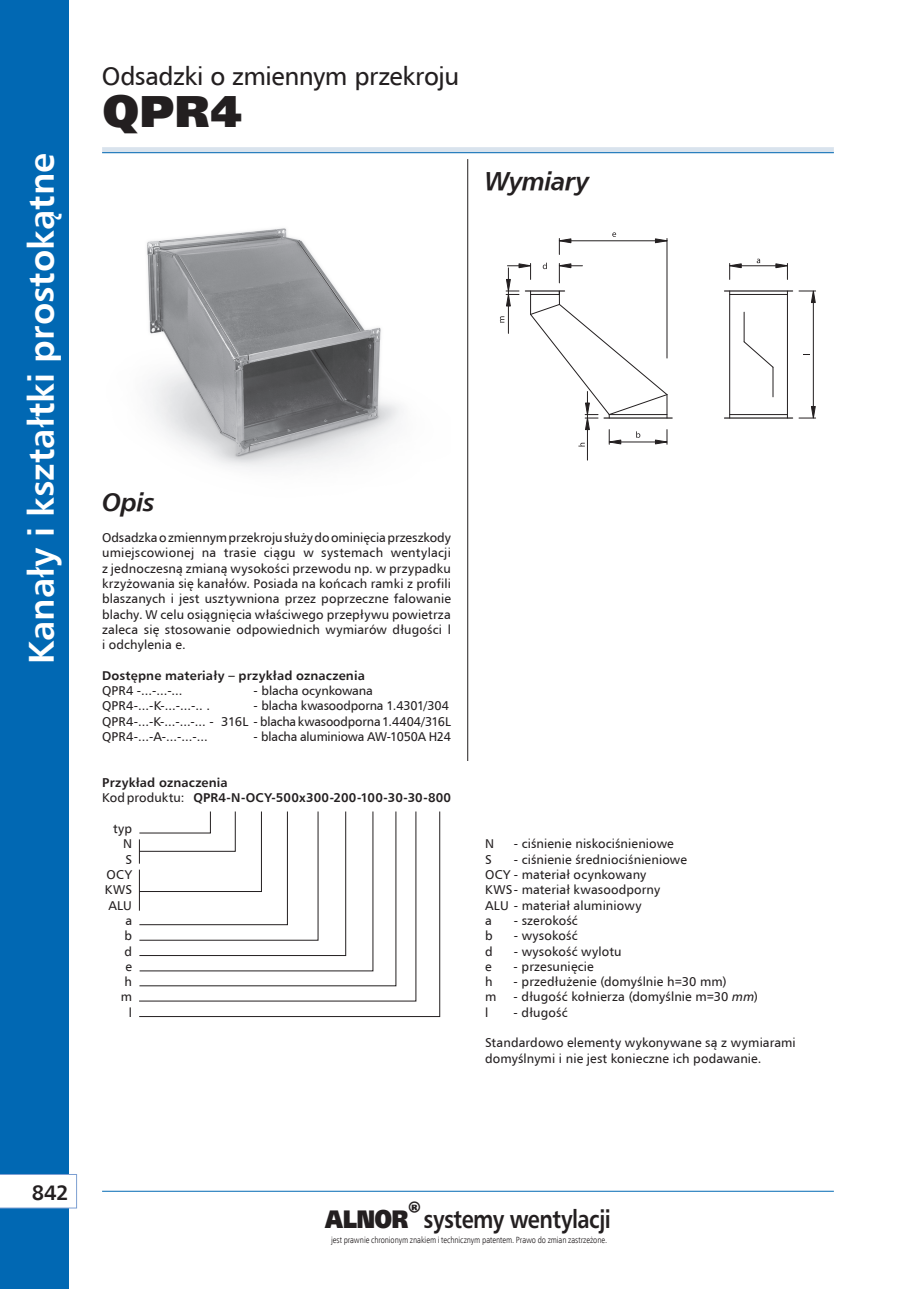
<style>
.page{position:relative;width:919px;height:1289px;background:#fff}
.page>*{position:absolute;margin:0;border:0;box-sizing:border-box;transform-origin:0 0}
.t1{font:45px "Humanist 777 TL Extra Black B";color:#231f20}
.t2{font:36px "Humanist 777 TL Bold B";color:#fff}
.t3{font:25.5px "Humanist 777 TL Roman B";letter-spacing:-.015em;color:#231f20}
.t4{font:700 25.5px "Humanist 777 TL";letter-spacing:-.025em;color:#231f20;scale:.85 1}
.t5{font:25.5px "Humanist 777 TL Bold Italic B";letter-spacing:-.02em;color:#231f20}
.t6{font:21px "Humanist 777 TL Bold B";color:#231f20}
.t7{font:12.75px/15.3px "Humanist 777 TL Roman B";letter-spacing:.01em;color:#231f20}
.t8{font:12.75px/15.3px "Humanist 777 TL Roman B";letter-spacing:-.01em;color:#231f20}
.t9{font:12.75px "Humanist 777 TL Bold B";letter-spacing:.015em;color:#231f20}
.t10{font:12.75px "Humanist 777 TL Roman B";letter-spacing:-.015em;color:#231f20}
.t11{font:700 12.75px "Humanist 777 TL";letter-spacing:.01em;color:#231f20}
.t12{font:12.45px "Humanist 777 TL Roman B";letter-spacing:-.01em;color:#231f20}
.t13{font:9px "Humnst 777 Lt Cn EU Normal";letter-spacing:-.01em;color:#231f20}
.s1{font-size:12.75px}
.s2{font-family:"Humanist 777 TL Roman B"}
.s3{font-family:"Humanist 777 TL Italic B"}
.s4{font-family:"Humanist 777 TL Extra Black B";font-weight:400}
</style>
<div class="page">
<div style="left:0;top:0;width:68px;height:1288px;background:#0168b3"></div>
<div style="left:102px;top:147px;width:731px;height:6px;background:#d9e3ed"></div>
<hr style="left:102px;top:152px;width:731px;height:1px;background:#0168b3">
<hr style="left:102px;top:1190px;width:731px;height:1px;background:#0168b3">
<hr style="left:467px;top:159px;width:1px;height:1025px;background:#231f20">
<svg style="left:0;top:1174px;width:77px;height:34px;background:#f7f9fc"></svg>
<div style="left:451px;top:761px;width:34px;height:425px;background:#fff"></div>
<img style="left:147px;top:228px;width:253px;height:240px">
<hr style="left:724px;top:290px;width:68px;height:1px;background:#231f20">
<hr style="left:724px;top:417px;width:68px;height:1px;background:#231f20">
<hr style="left:604px;top:417px;width:68px;height:1px;background:#231f20">
<hr style="left:729px;top:294px;width:58px;height:1px;background:#231f20">
<hr style="left:729px;top:414px;width:58px;height:1px;background:#231f20">
<hr style="left:772px;top:367px;width:1px;height:30px;background:#231f20">
<hr style="left:743px;top:312px;width:1px;height:30px;background:#231f20">
<svg style="left:743px;top:341px;width:30px;height:27px"></svg>
<hr style="left:729px;top:291px;width:1px;height:127px;background:#231f20">
<hr style="left:787px;top:291px;width:1px;height:127px;background:#231f20">
<hr style="left:741px;top:265px;width:34px;height:1px;background:#231f20">
<svg style="left:729px;top:263px;width:12px;height:16px"></svg>
<svg style="left:775px;top:263px;width:13px;height:16px"></svg>
<hr style="left:813px;top:302px;width:1px;height:104px;background:#231f20">
<svg style="left:798px;top:290px;width:17px;height:13px"></svg>
<svg style="left:798px;top:406px;width:17px;height:13px"></svg>
<hr style="left:587px;top:429px;width:1px;height:31px;background:#231f20">
<svg style="left:756px;top:259px;width:4px;height:4px"></svg>
<svg style="left:500px;top:152px;width:168px;height:294px"></svg>
<svg style="left:139px;top:811px;width:301px;height:205px"></svg>
<h2 class="t2" style="left:18px;top:664px;width:512px;rotate:-90deg">Kanały i kształtki prostokątne</h2>
<h3 class="t3" style="left:102px;top:60px;width:359px">Odsadzki o zmiennym przekroju</h3>
<h1 class="t1" style="left:102px;top:81px;width:142px">QPR4</h1>
<h3 class="t5" style="left:484px;top:164px;width:107px">Wymiary</h3>
<h3 class="t5" style="left:102px;top:486px;width:54px">Opis</h3>
<p class="t7" style="left:102px;top:529px;width:350px;text-align:justify">Odsadzka o zmiennym przekroju służy do ominięcia przeszkody umiejscowionej na trasie ciągu w systemach wentylacji z jednoczesną zmianą wysokości przewodu np. w przypadku krzyżowania się kanałów. Posiada na końcach ramki z profili blaszanych i jest usztywniona przez poprzeczne falowanie blachy. W celu osiągnięcia właściwego przepływu powietrza zaleca się stosowanie odpowiednich wymiarów długości l i odchylenia e.</p>
<p class="t9" style="left:102px;top:667px;width:264px">Dostępne materiały – przykład oznaczenia</p>
<p class="t7" style="left:102px;top:682px;width:82px">QPR4 -...-...-...</p>
<p class="t12" style="left:253px;top:683px;width:121px"><span class="s1">-</span> blacha ocynkowana</p>
<p class="t7" style="left:102px;top:698px;width:109px">QPR4-...-K-...-...-.. .</p>
<p class="t8" style="left:102px;top:698px;width:350px;text-indent:151px">- blacha kwasoodporna 1.4301/304<br>QPR4-...-K-...-...-... - 316L - blacha kwasoodporna 1.4404/316L<br>QPR4-...-A-...-...-...</p>
<p class="t10" style="left:253px;top:728px;width:199px">- blacha aluminiowa AW-1050A H24</p>
<p class="t11" style="left:102px;top:774px;width:127px">Przykład oznaczenia</p>
<p class="t9" style="left:102px;top:789px;width:350px"><span class="s2">Kod produktu:</span> QPR4-N-OCY-500x300-200-100-30-30-800</p>
<p class="t7" style="left:105px;top:820px;width:29px;text-align:right">typ<br>N<br>S<br>OCY<br>KWS<br>ALU a<br>b<br>d<br>e<br>h<br>m<br>l</p>
<p class="t7" style="left:485px;top:835px;width:10px">N</p>
<p class="t7" style="left:513px;top:835px;width:162px">- ciśnienie niskociśnieniowe</p>
<p class="t7" style="left:485px;top:851px;width:8px">S</p>
<p class="t7" style="left:485px;top:851px;width:203px;text-indent:28px">- ciśnienie średniociśnieniowe<br>OCY - materiał ocynkowany<br>KWS- materiał kwasoodporny<br>ALU - materiał aluminiowy<br>a</p>
<p class="t7" style="left:513px;top:912px;width:66px">- szerokość</p>
<p class="t7" style="left:485px;top:927px;width:9px">b</p>
<p class="t7" style="left:513px;top:927px;width:65px">- wysokość</p>
<p class="t7" style="left:485px;top:943px;width:9px">d</p>
<p class="t7" style="left:513px;top:943px;width:110px">- wysokość wylotu</p>
<p class="t7" style="left:485px;top:958px;width:8px">e</p>
<p class="t7" style="left:513px;top:958px;width:82px">- przesunięcie</p>
<p class="t7" style="left:485px;top:973px;width:9px">h</p>
<p class="t7" style="left:513px;top:973px;width:214px">- przedłużenie (domyślnie h=30 mm)</p>
<p class="t7" style="left:485px;top:989px;width:13px">m</p>
<p class="t7" style="left:513px;top:989px;width:246px">- długość kołnierza (domyślnie m=30 <span class="s3">mm</span>)</p>
<p class="t7" style="left:485px;top:1004px;width:5px">l</p>
<p class="t7" style="left:513px;top:1004px;width:56px">- długość</p>
<p class="t7" style="left:485px;top:1034px;width:312px">Standardowo elementy wykonywane są z wymiarami domyślnymi i nie jest konieczne ich podawanie.</p>
<h3 class="t6" style="left:32px;top:1178px;width:38px">842</h3>
<h3 class="t4" style="left:325px;top:1202px;width:337px"><span class="s4">ALNOR</span><sup>®</sup> systemy wentylacji</h3>
<p class="t13" style="left:331px;top:1233px;width:277px">jest prawnie chronionym znakiem i technicznym patentem. Prawo do zmian zastrzeżone.</p>
</div>
